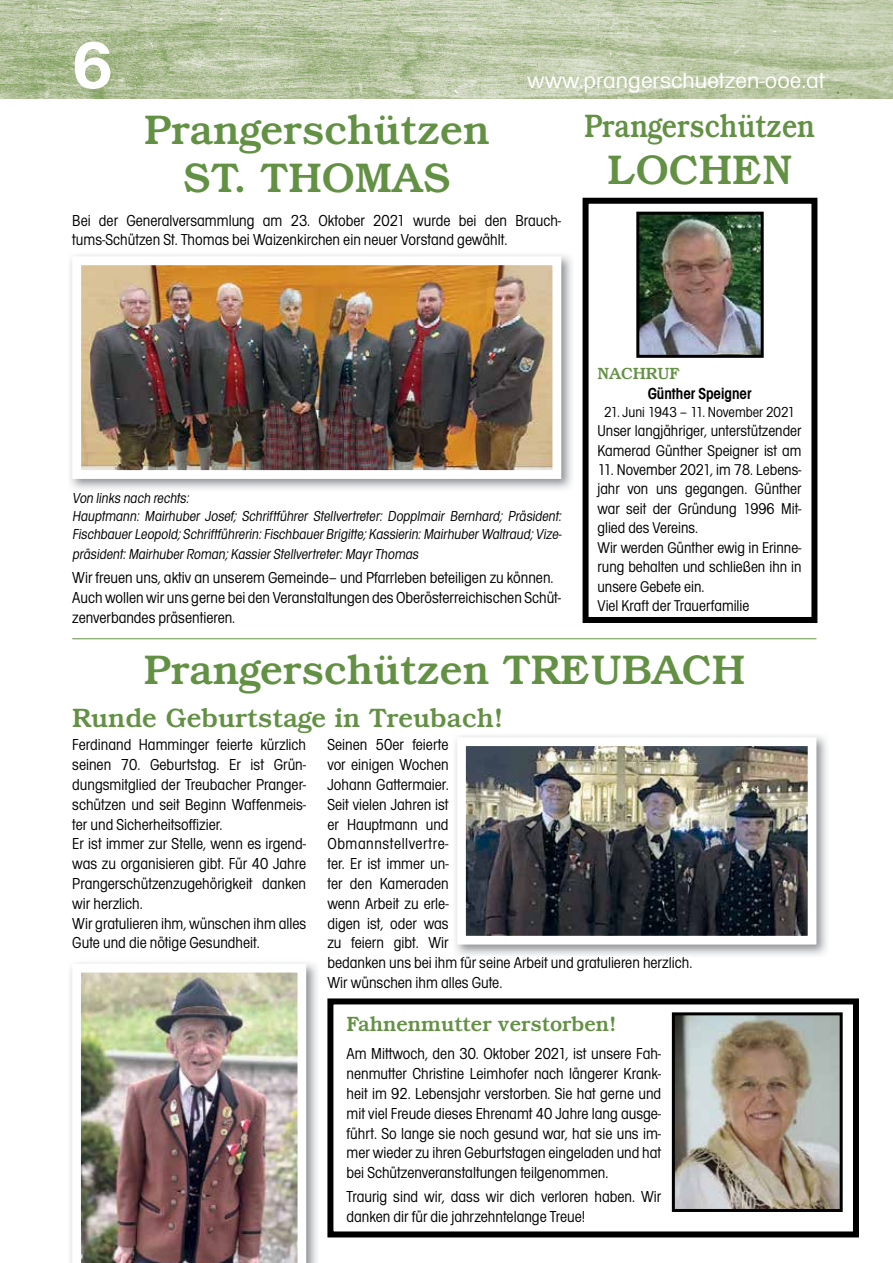
<style>
.page{position:relative;width:893px;height:1263px;background:#fff}
.page>*{position:absolute;margin:0;border:0;box-sizing:border-box;transform-origin:0 0}
.t1{font:700 67.5px "A860 Geometrical Cond";color:#fff;scale:1.2 1}
.t2{font:500 42px/48px "Bookman IT Cby BT";color:#639144;text-align:center}
.t3{font:500 33px "Bookman IT Cby BT";color:#639144;scale:.85 1}
.t4{font:500 27px "Bookman IT Cby BT";color:#639144}
.t5{font:22.5px "A860 Geometrical Cond";color:#fff;scale:1.2 1}
.t6{font:500 21px "Bookman IT Cby BT";color:#639144}
.t7{font:16.5px/19.8px "A860 Geometrical Cond";color:#000}
.t8{font:700 16.5px "A860 Geometrical Cond";color:#000}
.t9{font:500 16.5px "Bookman IT Cby BT";color:#639144}
.t10{font:16.2px/19.5px "A860 Geometrical Cond";color:#000}
.t11{font:italic 15px/18px "A860 Geometrical Cond";color:#000}
.t12{font:15px "A860 Geometrical Cond";color:#000}
</style>
<div class="page">
<img style="left:0;top:0;width:893px;height:98px">
<div style="left:583px;top:198px;width:234px;height:425px;border:6px solid #000"></div>
<img style="left:70px;top:255px;width:502px;height:235px">
<img style="left:82px;top:266px;width:469px;height:203px">
<div style="left:72px;top:256px;width:489px;height:223px;border:9px solid #fff"></div>
<img style="left:640px;top:216px;width:120px;height:138px">
<div style="left:636px;top:212px;width:128px;height:146px;border:3px solid #000"></div>
<div style="left:327px;top:998px;width:532px;height:239px;border:6px solid #000"></div>
<img style="left:70px;top:963px;width:247px;height:300px">
<img style="left:72px;top:964px;width:234px;height:299px">
<img style="left:455px;top:735px;width:372px;height:222px">
<img style="left:462px;top:957px;width:222px;height:1px">
<img style="left:467px;top:747px;width:339px;height:187px">
<div style="left:457px;top:737px;width:359px;height:207px;border:9px solid #fff"></div>
<img style="left:676px;top:1016px;width:163px;height:192px">
<div style="left:672px;top:1012px;width:171px;height:200px;border:3px solid #000"></div>
<hr style="left:72px;top:638px;width:744px;height:1px;background:#639144">
<h1 class="t1" style="left:72px;top:26px;width:35px">6</h1>
<h3 class="t5" style="left:527px;top:68px;width:250px">www.prangerschuetzen-ooe.at</h3>
<h2 class="t2" style="left:144px;top:105px;width:347px">Prangerschützen<br>ST. THOMAS</h2>
<p class="t7" style="left:72px;top:210px;width:490px">Bei der Generalversammlung am 23. Oktober 2021 wurde bei den Brauch&shy;tums-Schützen St. Thomas bei Waizenkirchen ein neuer Vorstand gewählt.</p>
<h3 class="t3" style="left:584px;top:106px;width:273px">Prangerschützen</h3>
<h2 class="t2" style="left:606px;top:145px;width:188px">LOCHEN</h2>
<p class="t11" style="left:72px;top:490px;width:491px">Von links nach rechts:<br>Hauptmann: Mairhuber Josef; Schriftführer Stellvertreter: Dopplmair Bernhard; Präsident:<br>Fischbauer Leopold; Schriftführerin: Fischbauer Brigitte; Kassierin: Mairhuber Waltraud; Vize-</p>
<p class="t11" style="left:72px;top:545px;width:348px">präsident: Mairhuber Roman; Kassier Stellvertreter: Mayr Thomas</p>
<p class="t7" style="left:72px;top:568px;width:490px">Wir freuen uns, aktiv an unserem Gemeinde– und Pfarrleben beteiligen zu können.<br>Auch wollen wir uns gerne bei den Veranstaltungen des Oberösterreichischen Schüt&shy;zenverbandes präsentieren.</p>
<p class="t9" style="left:597px;top:363px;width:84px">NACHRUF</p>
<p class="t8" style="left:648px;top:384px;width:105px">Günther Speigner</p>
<p class="t12" style="left:604px;top:403px;width:192px">21. Juni 1943 – 11. November 2021</p>
<p class="t10" style="left:597px;top:421px;width:206px">Unser langjähriger, unterstützender<br>Kamerad Günther Speigner ist am</p>
<p class="t10" style="left:597px;top:460px;width:206px">11. November 2021, im 78. Lebens&shy;jahr von uns gegangen. Günther war seit der Gründung 1996 Mit&shy;glied des Vereins.<br>Wir werden Günther ewig in Erinne&shy;rung behalten und schließen ihn in unsere Gebete ein.<br>Viel Kraft der Trauerfamilie</p>
<h2 class="t2" style="left:144px;top:645px;width:603px">Prangerschützen TREUBACH</h2>
<h3 class="t4" style="left:72px;top:702px;width:433px">Runde Geburtstage in Treubach!</h3>
<p class="t7" style="left:72px;top:735px;width:235px">Ferdinand Hamminger feierte kürzlich seinen 70. Geburtstag. Er ist Grün&shy;dungsmitglied der Treubacher Pranger&shy;schützen und seit Beginn Waffenmeis&shy;ter und Sicherheitsoffizier.<br>Er ist immer zur Stelle, wenn es irgend&shy;was zu organisieren gibt. Für 40 Jahre Prangerschützenzugehörigkeit danken wir herzlich.<br>Wir gratulieren ihm, wünschen ihm alles Gute und die nötige Gesundheit.</p>
<p class="t7" style="left:327px;top:735px;width:366px">Seinen 50er feierte<br>vor einigen Wochen<br>Johann Gattermaier.<br>Seit vielen Jahren ist<br>er Hauptmann und<br>Obmannstellvertre-<br>ter. Er ist immer un-<br>ter den Kameraden<br>wenn Arbeit zu erle-<br>digen ist, oder was<br>zu feiern gibt. Wir<br>bedanken uns bei ihm für seine Arbeit und gratulieren herzlich.<br>Wir wünschen ihm alles Gute.</p>
<p class="t6" style="left:347px;top:1011px;width:272px">Fahnenmutter verstorben!</p>
<p class="t7" style="left:347px;top:1044px;width:316px;text-align:justify">Am Mittwoch, den 30. Oktober 2021, ist unsere Fah&shy;nenmutter Christine Leimhofer nach längerer Krank&shy;heit im 92. Lebensjahr verstorben. Sie hat gerne und mit viel Freude dieses Ehrenamt 40 Jahre lang ausge&shy;führt. So lange sie noch gesund war, hat sie uns im&shy;mer wieder zu ihren Geburtstagen eingeladen und hat bei Schützenveranstaltungen teilgenommen.</p>
<p class="t7" style="left:347px;top:1187px;width:316px">Traurig sind wir, dass wir dich verloren haben. Wir danken dir für die jahrzehntelange Treue!</p>
</div>
